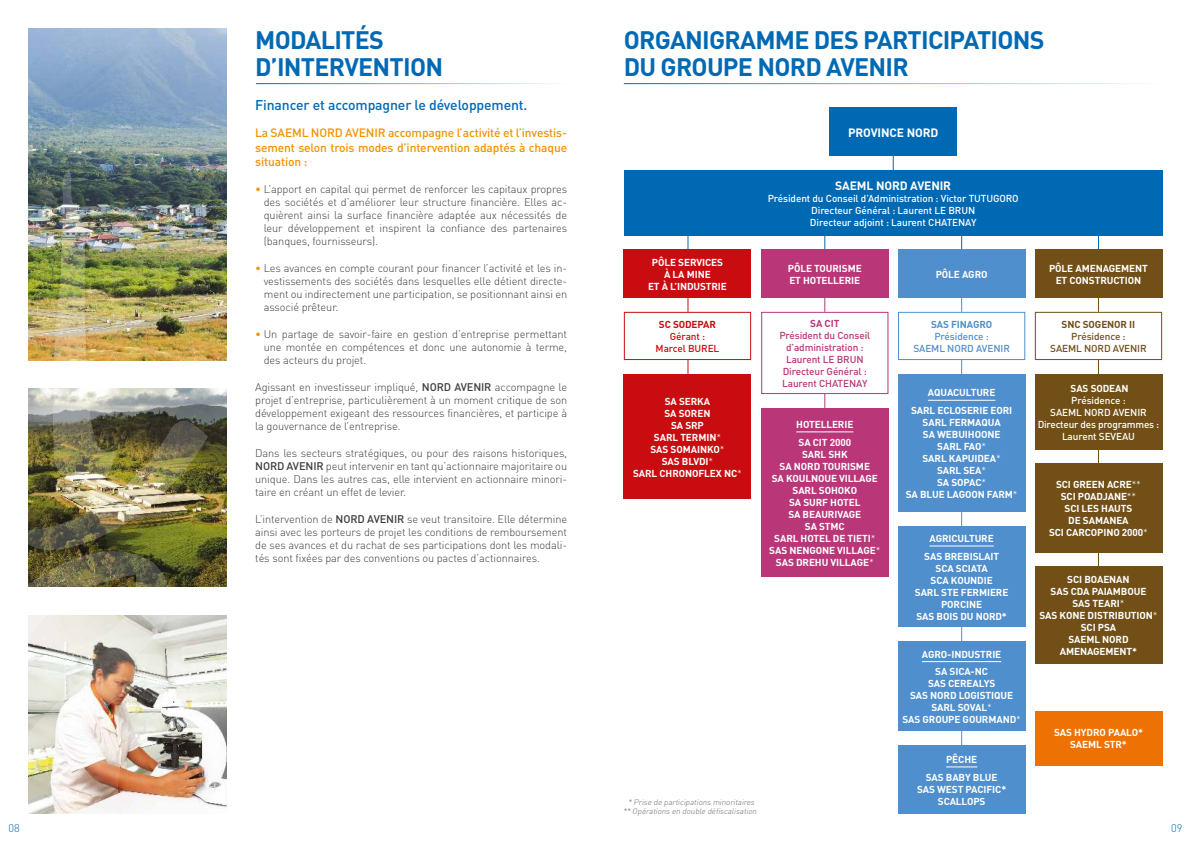
<style>
.page{position:relative;width:1191px;height:842px;background:#fff}
.page>*{position:absolute;margin:0;border:0;box-sizing:border-box;transform-origin:0 0}
.t1{font:700 25px/27px "DIN";letter-spacing:-.03em;color:#0069b4}
.t2{font:500 14px "DIN";letter-spacing:-.01em;color:#0069b4}
.t3{font:500 12px/14.4px "DIN";letter-spacing:-.01em;color:#f39200;text-align:justify}
.t4{font:700 12px "DIN";letter-spacing:-.01em;color:#fff}
.t5{font:300 11px/13.2px "DIN";letter-spacing:-.01em;color:#3c3c3b;text-align:justify}
.t6{font:300 11px "DIN";color:#0069b4}
.t7{font:700 10px/12px "DIN";letter-spacing:-.01em;color:#fff;text-align:center}
.t8{font:500 10px/12px "DIN";letter-spacing:-.01em;color:#fff;text-align:center}
.t9{font:500 10px/12px "DIN";letter-spacing:-.01em;color:#b93679;text-align:center}
.t10{font:500 10px/12px "DIN";letter-spacing:-.01em;color:#4f8fcd;text-align:center}
.t11{font:500 10px/12px "DIN";letter-spacing:-.01em;color:#714f17;text-align:center}
.t12{font:500 10px/12px "DIN";letter-spacing:-.01em;color:#c90c0f;text-align:center}
.t13{font:700 10px "DIN";letter-spacing:-.01em;color:#714f17}
.t14{font:700 10px "DIN";letter-spacing:-.01em;color:#4f8fcd}
.t15{font:700 10px "DIN";letter-spacing:-.01em;color:#c90c0f}
.t16{font:700 10px "DIN";color:#b93679}
.t17{font:italic 300 8px/9px "DIN";color:#706f6f;text-align:center}
.s1{color:#f39200}
.s2{font-weight:500}
.s3{font-weight:300}
.s4{font-style:normal}
</style>
<div class="page">
<svg style="left:687px;top:298px;width:1px;height:14px"></svg>
<svg style="left:687px;top:360px;width:1px;height:14px"></svg>
<svg style="left:824px;top:298px;width:1px;height:14px"></svg>
<svg style="left:824px;top:394px;width:1px;height:14px"></svg>
<svg style="left:961px;top:298px;width:1px;height:14px"></svg>
<svg style="left:961px;top:360px;width:1px;height:14px"></svg>
<svg style="left:961px;top:731px;width:1px;height:15px"></svg>
<svg style="left:1098px;top:298px;width:1px;height:14px"></svg>
<svg style="left:1098px;top:360px;width:1px;height:14px"></svg>
<svg style="left:1098px;top:449px;width:1px;height:14px"></svg>
<svg style="left:1098px;top:553px;width:1px;height:13px"></svg>
<img style="left:28px;top:28px;width:199px;height:332px">
<img style="left:208px;top:615px;width:19px;height:193px">
<img style="left:208px;top:388px;width:19px;height:199px">
<img style="left:28px;top:170px;width:180px;height:644px">
<hr style="left:256px;top:83px;width:311px;height:1px;background:#0069b4">
<hr style="left:624px;top:83px;width:538px;height:1px;background:#0069b4">
<svg style="left:687px;top:235px;width:1px;height:14px"></svg>
<svg style="left:824px;top:235px;width:1px;height:14px"></svg>
<svg style="left:961px;top:235px;width:1px;height:14px"></svg>
<svg style="left:892px;top:156px;width:1px;height:14px"></svg>
<svg style="left:1098px;top:235px;width:1px;height:14px"></svg>
<div style="left:624px;top:249px;width:127px;height:49px;background:#c90c0f"></div>
<div style="left:624px;top:374px;width:127px;height:124px;background:#c90c0f"></div>
<div style="left:624px;top:312px;width:127px;height:48px;border:1px solid #c90c0f"></div>
<div style="left:624px;top:170px;width:538px;height:65px;background:#0069b4"></div>
<div style="left:898px;top:249px;width:127px;height:49px;background:#4f8fcd"></div>
<div style="left:829px;top:108px;width:128px;height:48px;background:#0069b4"></div>
<div style="left:898px;top:374px;width:127px;height:138px;background:#4f8fcd"></div>
<hr style="left:928px;top:400px;width:67px;height:1px;background:#fff">
<div style="left:898px;top:526px;width:127px;height:101px;background:#4f8fcd"></div>
<svg style="left:912px;top:512px;width:98px;height:130px"></svg>
<div style="left:898px;top:642px;width:127px;height:89px;background:#4f8fcd"></div>
<hr style="left:922px;top:661px;width:79px;height:1px;background:#fff">
<div style="left:898px;top:746px;width:127px;height:68px;background:#4f8fcd"></div>
<hr style="left:946px;top:766px;width:31px;height:1px;background:#fff">
<div style="left:898px;top:312px;width:127px;height:48px;border:1px solid #4f8fcd"></div>
<div style="left:761px;top:249px;width:127px;height:49px;background:#b93679"></div>
<div style="left:761px;top:408px;width:127px;height:169px;background:#b93679"></div>
<hr style="left:796px;top:431px;width:57px;height:1px;background:#fff">
<div style="left:761px;top:312px;width:127px;height:82px;border:1px solid #b93679"></div>
<div style="left:1034px;top:249px;width:128px;height:49px;background:#714f17"></div>
<div style="left:1034px;top:374px;width:128px;height:75px;background:#714f17"></div>
<div style="left:1034px;top:463px;width:128px;height:90px;background:#714f17"></div>
<div style="left:1034px;top:566px;width:128px;height:97px;background:#714f17"></div>
<div style="left:1034px;top:711px;width:128px;height:54px;background:#ee7203"></div>
<div style="left:1034px;top:312px;width:128px;height:48px;border:1px solid #714f17"></div>
<h1 class="t1" style="left:255px;top:26px;width:189px">MODALITÉS<br>D’INTERVENTION</h1>
<p class="t2" style="left:255px;top:98px;width:274px">Financer et accompagner le développement.</p>
<p class="t3" style="left:255px;top:127px;width:313px">La SAEML NORD AVENIR accompagne l’activité et l’investis&shy;sement selon trois modes d’intervention adaptés à chaque situation :</p>
<p class="t5" style="left:264px;top:182px;width:305px;text-indent:-9px"><span class="s1">•</span> L’apport en capital qui permet de renforcer les capitaux propres des sociétés et d’améliorer leur structure financière. Elles ac&shy;quièrent ainsi la surface financière adaptée aux nécessités de leur développement et inspirent la confiance des partenaires (banques, fournisseurs).</p>
<p class="t5" style="left:264px;top:261px;width:305px;text-indent:-9px"><span class="s1">•</span> Les avances en compte courant pour financer l’activité et les in&shy;vestissements des sociétés dans lesquelles elle détient directe&shy;ment ou indirectement une participation, se positionnant ainsi en associé prêteur.</p>
<p class="t5" style="left:264px;top:327px;width:305px;text-indent:-9px"><span class="s1">•</span> Un partage de savoir-faire en gestion d’entreprise permettant une montée en compétences et donc une autonomie à terme, des acteurs du projet.</p>
<p class="t5" style="left:255px;top:380px;width:313px">Agissant en investisseur impliqué, <span class="s2">NORD AVENIR</span> accompagne le projet d’entreprise, particulièrement à un moment critique de son développement exigeant des ressources financières, et participe à la gouvernance de l’entreprise.</p>
<p class="t5" style="left:255px;top:446px;width:313px">Dans les secteurs stratégiques, ou pour des raisons historiques, <span class="s2">NORD AVENIR</span> peut intervenir en tant qu’actionnaire majoritaire ou unique. Dans les autres cas, elle intervient en actionnaire minori&shy;taire en créant un effet de levier.</p>
<p class="t5" style="left:255px;top:512px;width:313px">L’intervention de <span class="s2">NORD AVENIR</span> se veut transitoire. Elle détermine ainsi avec les porteurs de projet les conditions de remboursement de ses avances et du rachat de ses participations dont les modali&shy;tés sont fixées par des conventions ou pactes d’actionnaires.</p>
<h1 class="t1" style="left:624px;top:26px;width:422px">ORGANIGRAMME DES PARTICIPATIONS<br>DU GROUPE NORD AVENIR</h1>
<p class="t4" style="left:848px;top:125px;width:92px">PROVINCE NORD</p>
<p class="t7" style="left:648px;top:256px;width:80px">PÔLE SERVICES<br>À LA MINE<br>ET À L’INDUSTRIE</p>
<p class="t4" style="left:835px;top:178px;width:117px">SAEML NORD AVENIR</p>
<p class="t8" style="left:767px;top:193px;width:252px">Président du Conseil d’Administration : Victor TUTUGORO<br>Directeur Général : Laurent LE BRUN<br>Directeur adjoint : Laurent CHATENAY</p>
<p class="t7" style="left:788px;top:262px;width:75px;text-align:left">PÔLE TOURISME<br>ET HOTELLERIE</p>
<p class="t7" style="left:935px;top:268px;width:53px">PÔLE AGRO</p>
<p class="t15" style="left:659px;top:319px;width:59px">SC SODEPAR</p>
<p class="t12" style="left:655px;top:331px;width:65px">Gérant :<br>Marcel BUREL</p>
<p class="t7" style="left:633px;top:395px;width:110px">SA SERKA<br>SA SOREN<br>SA SRP<br>SARL TERMIN<span class="s3">*<br></span>SAS SOMAINKO<span class="s3">*<br></span>SAS BLVDI<span class="s3">*<br></span>SARL CHRONOFLEX NC<span class="s3">*</span></p>
<p class="t16" style="left:810px;top:318px;width:31px">SA CIT</p>
<p class="t9" style="left:779px;top:330px;width:92px">Président du Conseil d’administration :<br>Laurent LE BRUN<br>Directeur Général :<br>Laurent CHATENAY</p>
<p class="t7" style="left:796px;top:415px;width:59px;line-height:17.7px;text-align:left">HOTELLERIE<br>SA CIT 2000</p>
<p class="t7" style="left:769px;top:448px;width:113px">SARL SHK<br>SA NORD TOURISME<br>SA KOULNOUE VILLAGE<br>SARL SOHOKO<br>SA SURF HOTEL<br>SA BEAURIVAGE<br>SA STMC<br>SARL HOTEL DE TIETI<span class="s3">*<br></span>SAS NENGONE VILLAGE<span class="s3">*<br></span>SAS DREHU VILLAGE<span class="s3">*</span></p>
<p class="t17" style="left:624px;top:797px;width:136px"><span class="s4">*</span> Prise de participations minoritaires<br><span class="s4">* *</span> Opérations en double défiscalisation</p>
<p class="t14" style="left:931px;top:319px;width:63px">SAS FINAGRO</p>
<p class="t10" style="left:913px;top:331px;width:98px">Présidence :<br>SAEML NORD AVENIR</p>
<p class="t7" style="left:911px;top:383px;width:103px;line-height:17.7px">AQUACULTURE<br>SARL ECLOSERIE EORI</p>
<p class="t7" style="left:905px;top:416px;width:113px">SARL FERMAQUA<br>SA WEBUIHOONE<br>SARL FAO<span class="s3">*<br></span>SARL KAPUIDEA<span class="s3">*<br></span>SARL SEA<span class="s3">*<br></span>SA SOPAC<span class="s3">*<br></span>SA BLUE LAGOON FARM<span class="s3">*</span></p>
<p class="t7" style="left:924px;top:529px;width:76px;line-height:17.7px">AGRICULTURE<br>SAS BREBISLAIT</p>
<p class="t7" style="left:915px;top:562px;width:95px">SCA SCIATA<br>SCA KOUNDIE<br>SARL STE FERMIERE<br>PORCINE<br>SAS BOIS DU NORD*</p>
<p class="t7" style="left:922px;top:645px;width:81px;line-height:17.7px">AGRO-INDUSTRIE<br>SA SICA-NC</p>
<p class="t7" style="left:902px;top:677px;width:120px">SAS CEREALYS<br>SAS NORD LOGISTIQUE<br>SARL SOVAL<span class="s3">*<br></span>SAS GROUPE GOURMAND<span class="s3">*</span></p>
<p class="t7" style="left:925px;top:750px;width:73px;line-height:17.7px">PÊCHE<br>SAS BABY BLUE</p>
<p class="t7" style="left:917px;top:783px;width:91px">SAS WEST PACIFIC*<br>SCALLOPS</p>
<p class="t7" style="left:1049px;top:262px;width:100px">PÔLE AMENAGEMENT<br>ET CONSTRUCTION</p>
<p class="t13" style="left:1061px;top:319px;width:75px">SNC SOGENOR II</p>
<p class="t11" style="left:1050px;top:331px;width:98px">Présidence :<br>SAEML NORD AVENIR</p>
<p class="t7" style="left:1070px;top:382px;width:60px">SAS SODEAN</p>
<p class="t8" style="left:1037px;top:395px;width:123px">Présidence :<br>SAEML NORD AVENIR<br>Directeur des programmes :<br>Laurent SEVEAU</p>
<p class="t7" style="left:1049px;top:478px;width:100px">SCI GREEN ACRE<span class="s3">**<br></span>SCI POADJANE<span class="s3">**<br></span>SCI LES HAUTS<br>DE SAMANEA<br>SCI CARCOPINO 2000<span class="s3">*</span></p>
<p class="t7" style="left:1039px;top:573px;width:119px">SCI BOAENAN<br>SAS CDA PAIAMBOUE<br>SAS TEARI<span class="s3">*<br></span>SAS KONE DISTRIBUTION<span class="s3">*<br></span>SCI PSA<br>SAEML NORD<br>AMENAGEMENT*</p>
<p class="t7" style="left:1054px;top:726px;width:90px">SAS HYDRO PAALO*<br>SAEML STR*</p>
<p class="t6" style="left:9px;top:822px;width:13px">08</p>
<p class="t6" style="left:1171px;top:822px;width:13px">09</p>
</div>
